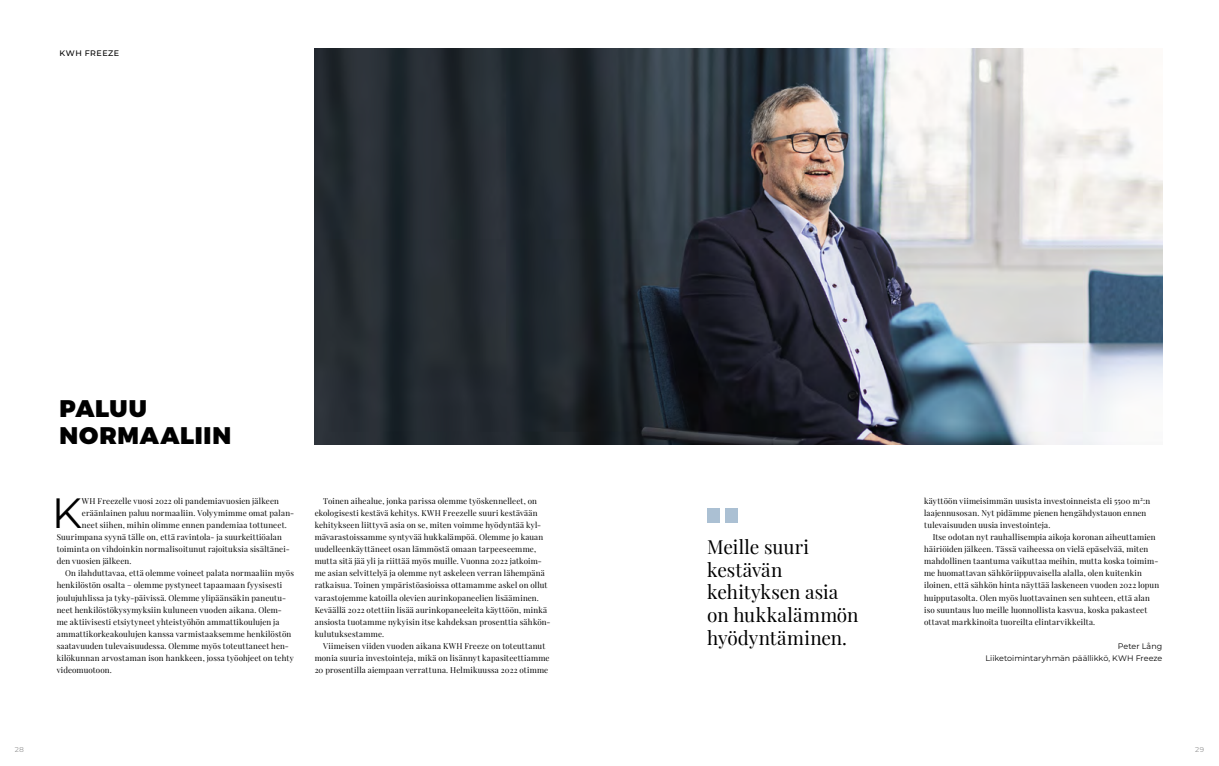
<style>
.page{position:relative;width:1219px;height:766px;background:#fff}
.page>*{position:absolute;margin:0;border:0;box-sizing:border-box;transform-origin:0 0}
.t1{font:42.3px "Montserrat";color:#000}
.t2{font:900 24px/27px "Montserrat";letter-spacing:.035em;color:#000}
.t3{font:19px/22.8px "Playfair Display";color:#000}
.t4{font:8px/12px "Playfair Display";letter-spacing:.02em;color:#000}
.t5{font:8px/12px "Montserrat";color:#000;text-align:right}
.t6{font:500 8px "Montserrat";letter-spacing:.05em;color:#000}
.t7{font:7px "Montserrat";color:#939393}
</style>
<div class="page">
<img style="left:315px;top:48px;width:847px;height:396px">
<div style="left:707px;top:508px;width:12px;height:14px;background:#abc0d3"></div>
<div style="left:725px;top:508px;width:12px;height:14px;background:#abc0d3"></div>
<p class="t6" style="left:60px;top:47px;width:61px">KWH FREEZE</p>
<h2 class="t2" style="left:60px;top:396px;width:173px">PALUU<br>NORMAALIIN</h2>
<h1 class="t1" style="left:52px;top:484px;width:32px">K</h1>
<p class="t4" style="left:82px;top:494px;width:199px">WH Freezelle vuosi 2022 oli pandemiavuosien jälkeen</p>
<p class="t4" style="left:82px;top:506px;width:214px">eräänlainen paluu normaaliin. Volyymimme omat palan-</p>
<p class="t4" style="left:82px;top:518px;width:206px">neet siihen, mihin olimme ennen pandemiaa tottuneet.</p>
<p class="t4" style="left:57px;top:530px;width:227px">Suurimpana syynä tälle on, että ravintola- ja suurkeittiöalan</p>
<p class="t4" style="left:57px;top:542px;width:234px">toiminta on vihdoinkin normalisoitunut rajoituksia sisältänei-</p>
<p class="t4" style="left:57px;top:554px;width:76px">den vuosien jälkeen.</p>
<p class="t4" style="left:65px;top:566px;width:230px">On ilahduttavaa, että olemme voineet palata normaaliin myös</p>
<p class="t4" style="left:57px;top:578px;width:227px">henkilöstön osalta – olemme pystyneet tapaamaan fyysisesti</p>
<p class="t4" style="left:57px;top:590px;width:231px">joulujuhlissa ja tyky-päivissä. Olemme ylipäänsäkin paneutu-</p>
<p class="t4" style="left:57px;top:602px;width:227px">neet henkilöstökysymyksiin kuluneen vuoden aikana. Olem-</p>
<p class="t4" style="left:57px;top:614px;width:224px">me aktiivisesti etsiytyneet yhteistyöhön ammattikoulujen ja</p>
<p class="t4" style="left:57px;top:626px;width:236px">ammattikorkeakoulujen kanssa varmistaaksemme henkilöstön</p>
<p class="t4" style="left:57px;top:638px;width:234px">saatavuuden tulevaisuudessa. Olemme myös toteuttaneet hen-</p>
<p class="t4" style="left:57px;top:650px;width:239px">kilökunnan arvostaman ison hankkeen, jossa työohjeet on tehty</p>
<p class="t4" style="left:57px;top:662px;width:57px">videomuotoon.</p>
<p class="t4" style="left:315px;top:494px;width:237px;text-indent:9px">Toinen aihealue, jonka parissa olemme työskennelleet, on ekologisesti kestävä kehitys. KWH Freezelle suuri kestävään kehitykseen liittyvä asia on se, miten voimme hyödyntää kyl&shy;mävarastoissamme syntyvää hukkalämpöä. Olemme jo kauan uudelleenkäyttäneet osan lämmöstä omaan tarpeeseemme, mutta sitä jää yli ja riittää myös muille. Vuonna 2022 jatkoim&shy;me asian selvittelyä ja olemme nyt askeleen verran lähempänä ratkaisua. Toinen ympäristöasioissa ottamamme askel on ollut varastojemme katoilla olevien aurinkopaneelien lisääminen.<br>Keväällä 2022 otettiin lisää aurinkopaneeleita käyttöön, minkä ansiosta tuotamme nykyisin itse kahdeksan prosenttia sähkön&shy;kulutuksestamme.</p>
<p class="t4" style="left:315px;top:638px;width:236px;text-align:center">Viimeisen viiden vuoden aikana KWH Freeze on toteuttanut monia suuria investointeja, mikä on lisännyt kapasiteettiamme<br>20 prosentilla aiempaan verrattuna. Helmikuussa 2022 otimme</p>
<h3 class="t3" style="left:707px;top:533px;width:153px">Meille suuri kestävän kehityksen asia on hukkalämmön hyödyntäminen.</h3>
<p class="t4" style="left:924px;top:494px;width:227px">käyttöön viimeisimmän uusista investoinneista eli 5500 m<sup>2</sup>:n laajennusosan. Nyt pidämme pienen hengähdystauon ennen tulevaisuuden uusia investointeja.</p>
<p class="t4" style="left:924px;top:530px;width:237px;text-indent:9px">Itse odotan nyt rauhallisempia aikoja koronan aiheuttamien häiriöiden jälkeen. Tässä vaiheessa on vielä epäselvää, miten mahdollinen taantuma vaikuttaa meihin, mutta koska toimim&shy;me huomattavan sähköriippuvaisella alalla, olen kuitenkin iloinen, että sähkön hinta näyttää laskeneen vuoden 2022 lopun huipputasolta. Olen myös luottavainen sen suhteen, että alan iso suuntaus luo meille luonnollista kasvua, koska pakasteet ottavat markkinoita tuoreilta elintarvikkeilta.</p>
<p class="t5" style="left:985px;top:639px;width:178px">Peter Lång<br>Liiketoimintaryhmän päällikkö, KWH Freeze</p>
<p class="t7" style="left:15px;top:744px;width:11px">28</p>
<p class="t7" style="left:1195px;top:744px;width:11px">29</p>
</div>
